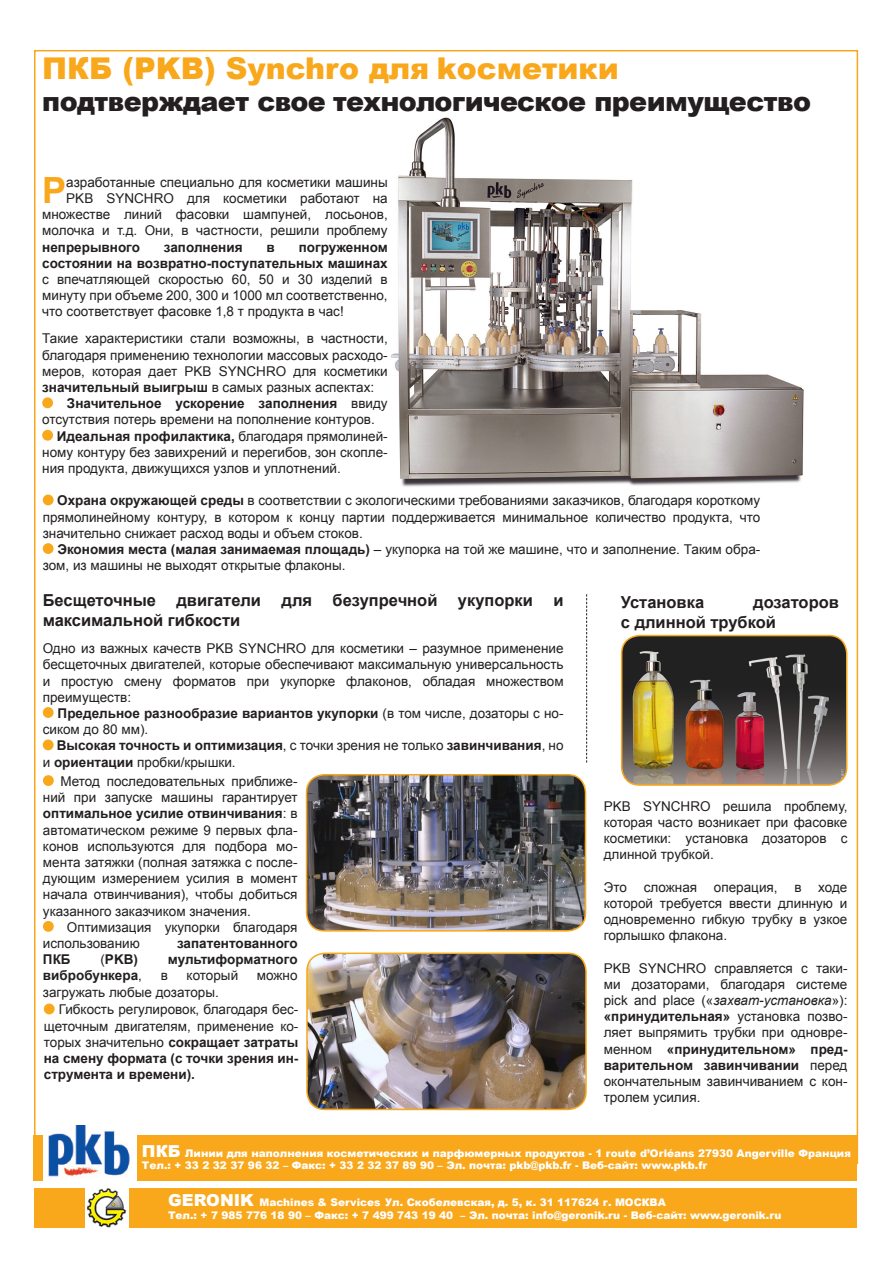
<style>
.page{position:relative;width:893px;height:1263px;background:#fff}
.page>*{position:absolute;margin:0;border:0;box-sizing:border-box;transform-origin:0 0}
.t1{font:700 36.15px "Arial";color:#f9a71b}
.t2{font:900 30px "Arial";color:#f9a71b}
.t3{font:900 27px "Arial";letter-spacing:-.02em;color:#231f20}
.t4{font:700 16.5px/19.8px "Arial";color:#231f20}
.t5{font:13.5px/16.2px "Arial";color:#231f20;text-align:justify}
.t6{font:700 13.5px/16.2px "Arial";color:#231f20}
.t7{font:900 10.5px "Arial";color:#fff}
.s1{font-weight:700}
.s2{font-weight:400}
.s3{font-style:italic}
.s4{font-size:16.5px}
</style>
<div class="page">
<svg style="left:586px;top:594px;width:1px;height:169px"></svg>
<img style="left:307px;top:955px;width:279px;height:154px">
<div style="left:306px;top:952px;width:281px;height:158px;border:2px solid #f9a71b;border-radius:18px"></div>
<img style="left:391px;top:117px;width:413px;height:370px">
<img style="left:622px;top:636px;width:225px;height:149px">
<div style="left:621px;top:635px;width:226px;height:151px;border:2px solid #f9a71b;border-radius:18px"></div>
<img style="left:307px;top:775px;width:278px;height:156px">
<div style="left:306px;top:774px;width:280px;height:157px;border:2px solid #f9a71b;border-radius:18px"></div>
<div style="left:43px;top:398px;width:9px;height:9px;background:#f9a71b;border-radius:50%"></div>
<div style="left:42px;top:397px;width:11px;height:11px;border:2px solid #f9a71b;border-radius:50%"></div>
<div style="left:43px;top:431px;width:9px;height:9px;background:#f9a71b;border-radius:50%"></div>
<div style="left:42px;top:430px;width:11px;height:11px;border:2px solid #f9a71b;border-radius:50%"></div>
<div style="left:44px;top:708px;width:9px;height:9px;background:#f9a71b;border-radius:50%"></div>
<div style="left:43px;top:707px;width:11px;height:11px;border:2px solid #f9a71b;border-radius:50%"></div>
<div style="left:44px;top:740px;width:9px;height:9px;background:#f9a71b;border-radius:50%"></div>
<div style="left:43px;top:739px;width:11px;height:11px;border:2px solid #f9a71b;border-radius:50%"></div>
<div style="left:44px;top:776px;width:9px;height:9px;background:#f9a71b;border-radius:50%"></div>
<div style="left:43px;top:775px;width:11px;height:11px;border:2px solid #f9a71b;border-radius:50%"></div>
<div style="left:44px;top:922px;width:9px;height:9px;background:#f9a71b;border-radius:50%"></div>
<div style="left:43px;top:921px;width:11px;height:11px;border:2px solid #f9a71b;border-radius:50%"></div>
<div style="left:45px;top:1004px;width:9px;height:10px;background:#f9a71b;border-radius:50%"></div>
<div style="left:44px;top:1003px;width:11px;height:11px;border:2px solid #f9a71b;border-radius:50%"></div>
<div style="left:44px;top:495px;width:9px;height:10px;background:#f9a71b;border-radius:50%"></div>
<div style="left:43px;top:495px;width:11px;height:10px;border:2px solid #f9a71b;border-radius:50%"></div>
<div style="left:44px;top:544px;width:9px;height:9px;background:#f9a71b;border-radius:50%"></div>
<div style="left:43px;top:543px;width:11px;height:11px;border:2px solid #f9a71b;border-radius:50%"></div>
<div style="left:34px;top:1135px;width:823px;height:45px;background:#f9a71b"></div>
<div style="left:35px;top:1187px;width:822px;height:40px;background:#f9a71b"></div>
<img style="left:86px;top:1187px;width:42px;height:41px">
<img style="left:43px;top:1126px;width:93px;height:54px">
<p class="t2" style="left:42px;top:47px;width:578px">ПКБ (PKB) Synchro для kосметики</p>
<p class="t3" style="left:42px;top:82px;width:770px">подтверждает свое технологическое преимущество</p>
<p class="t1" style="left:42px;top:166px;width:26px">Р</p>
<p class="t5" style="left:66px;top:174px;width:323px">азработанные специально для косметики машины</p>
<p class="t5" style="left:66px;top:190px;width:323px">PKB SYNCHRO для косметики работают на</p>
<p class="t5" style="left:42px;top:206px;width:347px">множестве линий фасовки шампуней, лосьонов,</p>
<p class="t5" style="left:42px;top:223px;width:347px">молочка и т.д. Они, в частности, решили проблему</p>
<p class="t6" style="left:42px;top:239px;width:99px">непрерывного</p>
<p class="t6" style="left:164px;top:239px;width:80px">заполнения</p>
<p class="t6" style="left:266px;top:239px;width:10px">в</p>
<p class="t5" style="left:42px;top:239px;width:347px;text-indent:256px"><span class="s1">погруженном состоянии на возвратно-поступательных машинах </span>с впечатляющей скоростью 60, 50 и 30 изделий в минуту при объеме 200, 300 и 1000 мл соответственно, что соответствует фасовке 1,8 т продукта в час!</p>
<p class="t5" style="left:42px;top:331px;width:347px">Такие характеристики стали возможны, в частности, благодаря применению технологии массовых расходо&shy;меров, которая дает PKB SYNCHRO для косметики <span class="s1">значительный выигрыш</span> в самых разных аспектах:</p>
<p class="t5" style="left:42px;top:395px;width:347px;text-indent:25px"><span class="s1">Значительное ускорение заполнения</span> ввиду отсутствия потерь времени на пополнение контуров.</p>
<p class="t5" style="left:42px;top:428px;width:347px;text-indent:15px"><span class="s1">Идеальная профилактика,</span> благодаря прямолиней&shy;ному контуру без завихрений и перегибов, зон скопле&shy;ния продукта, движущихся узлов и уплотнений.</p>
<p class="t5" style="left:43px;top:493px;width:719px;text-indent:14px"><span class="s1">Охрана окружающей среды</span> в соответствии с экологическими требованиями заказчиков, благодаря короткому прямолинейному контуру, в котором к концу партии поддерживается минимальное количество продукта, что значительно снижает расход воды и объем стоков.</p>
<p class="t5" style="left:43px;top:541px;width:719px;text-indent:15px"><span class="s1">Экономия места (малая занимаемая площадь)</span> – укупорка на той же машине, что и заполнение. Таким обра&shy;зом, из машины не выходят открытые флаконы.</p>
<p class="t4" style="left:43px;top:591px;width:522px">Бесщеточные двигатели для безупречной укупорки и максимальной гибкости</p>
<p class="t5" style="left:43px;top:640px;width:522px">Одно из важных качеств PKB SYNCHRO для косметики – разумное применение бесщеточных двигателей, которые обеспечивают максимальную универсальность и простую смену форматов при укупорке флаконов, обладая множеством преимуществ:</p>
<p class="t6" style="left:43px;top:705px;width:522px;text-indent:15px">Предельное разнообразие вариантов укупорки <span class="s2">(в том числе, дозаторы с но&shy;сиком до 80 мм).</span></p>
<p class="t6" style="left:43px;top:738px;width:522px;text-indent:14px">Высокая точность и оптимизация<span class="s2">, с точки зрения не только</span> завинчивания<span class="s2">, но и</span> ориентации <span class="s2">пробки/крышки.</span></p>
<p class="t5" style="left:43px;top:773px;width:256px;text-indent:18px">Метод последовательных приближе&shy;ний при запуске машины гарантирует <span class="s1">оптимальное усилие отвинчивания</span>: в автоматическом режиме 9 первых фла&shy;конов используются для подбора мо&shy;мента затяжки (полная затяжка с после&shy;дующим измерением усилия в момент начала отвинчивания), чтобы добиться указанного заказчиком значения.</p>
<p class="t5" style="left:43px;top:919px;width:256px;text-indent:24px">Оптимизация укупорки благодаря использованию</p>
<p class="t6" style="left:177px;top:935px;width:122px">запатентованного</p>
<p class="t6" style="left:43px;top:952px;width:29px">ПКБ</p>
<p class="t6" style="left:100px;top:952px;width:39px"><span class="s2">(</span>PKB)</p>
<p class="t6" style="left:168px;top:952px;width:131px">мультиформатного</p>
<p class="t6" style="left:43px;top:968px;width:101px">вибробункера<span class="s2">,</span></p>
<p class="t5" style="left:161px;top:968px;width:9px">в</p>
<p class="t5" style="left:187px;top:968px;width:53px">который</p>
<p class="t5" style="left:257px;top:968px;width:42px">можно</p>
<p class="t5" style="left:43px;top:984px;width:177px">загружать любые дозаторы.</p>
<p class="t5" style="left:44px;top:1002px;width:256px;text-indent:15px">Гибкость регулировок, благодаря бес&shy;щеточным двигателям, применение ко&shy;торых значительно <span class="s1">сокращает затраты на смену формата (с точки зрения ин&shy;струмента и времени).</span></p>
<p class="t4" style="left:621px;top:593px;width:85px">Установка</p>
<p class="t4" style="left:621px;top:593px;width:220px;text-indent:132px">дозаторов с длинной трубкой</p>
<p class="t5" style="left:604px;top:798px;width:245px">PKB SYNCHRO решила проблему, которая часто возникает при фасовке косметики: установка дозаторов с длинной трубкой.</p>
<p class="t5" style="left:604px;top:879px;width:245px">Это сложная операция, в ходе которой требуется ввести длинную и одновременно гибкую трубку в узкое горлышко флакона.</p>
<p class="t5" style="left:604px;top:960px;width:245px">PKB SYNCHRO справляется с таки&shy;ми дозаторами, благодаря системе pick and place («<span class="s3">захват-установка</span>»): <span class="s1">«принудительная»</span> установка позво&shy;ляет выпрямить трубки при одновре&shy;менном <span class="s1">«принудительном» пред&shy;варительном завинчивании</span> перед окончательным завинчиванием с кон&shy;тролем усилия.</p>
<p class="t7" style="left:142px;top:1145px;width:710px"><span class="s4">ПКБ</span> Линии для наполнения косметических и парфюмерных продуктов - 1 route d’Orléans 27930 Angerville Франция</p>
<p class="t7" style="left:142px;top:1158px;width:567px">Тел.: + 33 2 32 37 96 32 – Факс: + 33 2 32 37 89 90 – Эл. почта: pkb@pkb.fr - Веб-сайт: www.pkb.fr</p>
<p class="t7" style="left:168px;top:1195px;width:499px"><span class="s4">GERONIK</span> Machines &amp; Services Ул. Скобелевская, д. 5, к. 31 117624 г. МОСКВА</p>
<p class="t7" style="left:168px;top:1207px;width:615px">Тел.: + 7 985 776 18 90 – Факс: + 7 499 743 19 40 – Эл. почта: info@geronik.ru - Веб-сайт: www.geronik.ru</p>
</div>
